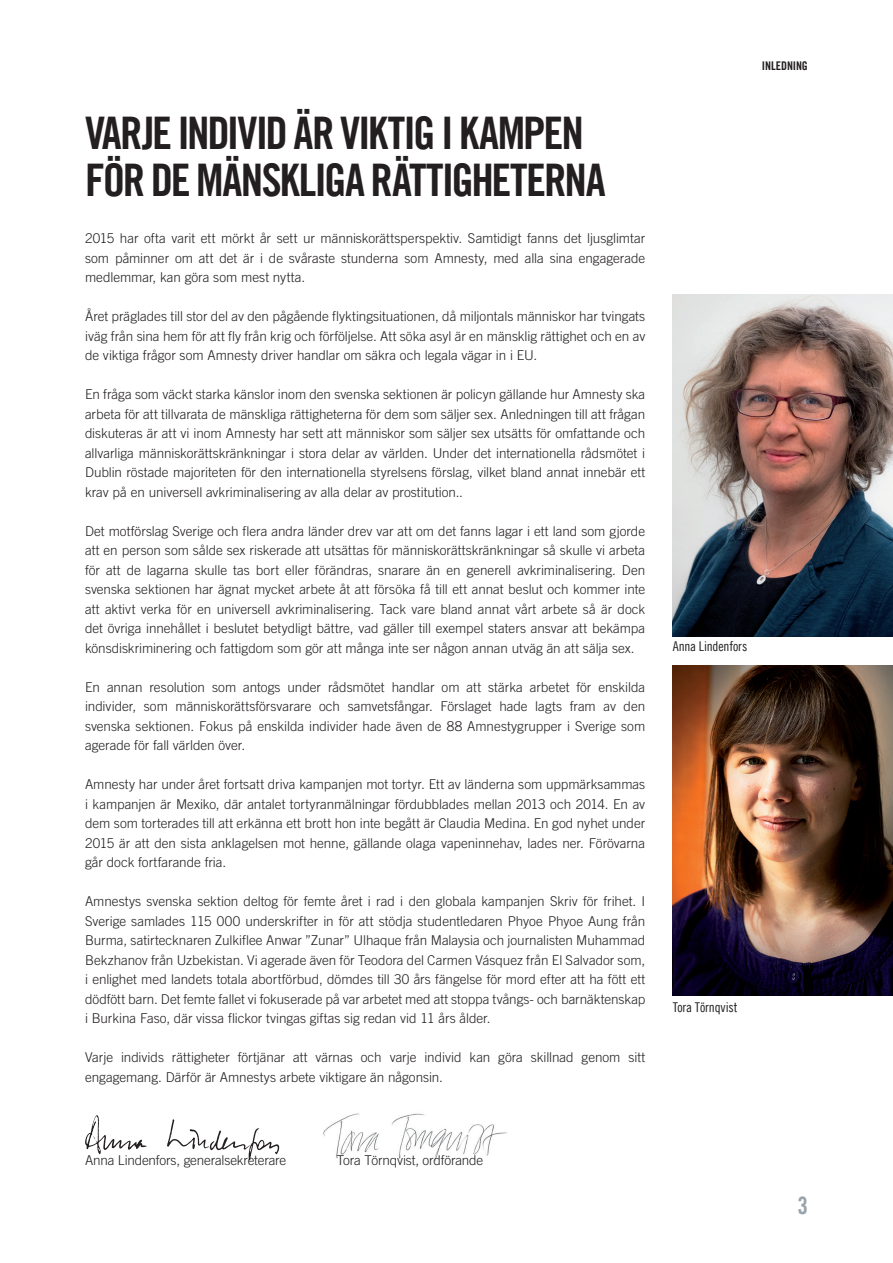
<style>
.page{position:relative;width:893px;height:1263px;background:#fff}
.page>*{position:absolute;margin:0;border:0;box-sizing:border-box;transform-origin:0 0}
.t1{font:45px/46.5px "Amnesty Trade Gothic Bd Cn 20";letter-spacing:-.04em;color:#231f20}
.t2{font:24px "Amnesty Trade Gothic Bd Cn 20";color:#9ba4ab}
.t3{font:300 13.5px/19.5px "Amnesty Trade Gothic";color:#231f20;text-align:justify}
.t4{font:13.5px "Amnesty Trade Gothic Cn 18";letter-spacing:-.01em;color:#231f20}
.t5{font:12px "Amnesty Trade Gothic Bd Cn 20";letter-spacing:-.01em;color:#231f20}
</style>
<div class="page">
<img style="left:323px;top:1113px;width:184px;height:49px">
<img style="left:673px;top:665px;width:220px;height:330px">
<svg style="left:85px;top:1115px;width:194px;height:45px"></svg>
<img style="left:673px;top:295px;width:220px;height:342px">
<h1 class="t1" style="left:85px;top:110px;width:522px">VARJE INDIVID ÄR VIKTIG I KAMPEN<br>FÖR DE MÄNSKLIGA RÄTTIGHETERNA</h1>
<p class="t3" style="left:85px;top:229px;width:562px">2015 har ofta varit ett mörkt år sett ur människorättsperspektiv. Samtidigt fanns det ljusglimtar som påminner om att det är i de svåraste stunderna som Amnesty, med alla sina engagerade medlemmar, kan göra som mest nytta.</p>
<p class="t3" style="left:85px;top:307px;width:562px">Året präglades till stor del av den pågående flyktingsituationen, då miljontals människor har tvingats iväg från sina hem för att fly från krig och förföljelse. Att söka asyl är en mänsklig rättighet och en av de viktiga frågor som Amnesty driver handlar om säkra och legala vägar in i EU.</p>
<p class="t3" style="left:85px;top:385px;width:562px">En fråga som väckt starka känslor inom den svenska sektionen är policyn gällande hur Amnesty ska arbeta för att tillvarata de mänskliga rättigheterna för dem som säljer sex. Anledningen till att frågan diskuteras är att vi inom Amnesty har sett att människor som säljer sex utsätts för omfattande och allvarliga människorättskränkningar i stora delar av världen. Under det internationella rådsmötet i Dublin röstade majoriteten för den internationella styrelsens förslag, vilket bland annat innebär ett krav på en universell avkriminalisering av alla delar av prostitution..</p>
<p class="t3" style="left:85px;top:521px;width:562px">Det motförslag Sverige och flera andra länder drev var att om det fanns lagar i ett land som gjorde att en person som sålde sex riskerade att utsättas för människorättskränkningar så skulle vi arbeta för att de lagarna skulle tas bort eller förändras, snarare än en generell avkriminalisering. Den svenska sektionen har ägnat mycket arbete åt att försöka få till ett annat beslut och kommer inte att aktivt verka för en universell avkriminalisering. Tack vare bland annat vårt arbete så är dock det övriga innehållet i beslutet betydligt bättre, vad gäller till exempel staters ansvar att bekämpa könsdiskriminering och fattigdom som gör att många inte ser någon annan utväg än att sälja sex.</p>
<p class="t3" style="left:85px;top:677px;width:562px">En annan resolution som antogs under rådsmötet handlar om att stärka arbetet för enskilda individer, som människorättsförsvarare och samvetsfångar. Förslaget hade lagts fram av den svenska sektionen. Fokus på enskilda individer hade även de 88 Amnestygrupper i Sverige som agerade för fall världen över.</p>
<p class="t3" style="left:85px;top:775px;width:562px">Amnesty har under året fortsatt driva kampanjen mot tortyr. Ett av länderna som uppmärksammas i kampanjen är Mexiko, där antalet tortyranmälningar fördubblades mellan 2013 och 2014. En av dem som torterades till att erkänna ett brott hon inte begått är Claudia Medina. En god nyhet under 2015 är att den sista anklagelsen mot henne, gällande olaga vapeninnehav, lades ner. Förövarna går dock fortfarande fria.</p>
<p class="t3" style="left:85px;top:892px;width:562px">Amnestys svenska sektion deltog för femte året i rad i den globala kampanjen Skriv för frihet. I Sverige samlades 115 000 underskrifter in för att stödja studentledaren Phyoe Phyoe Aung från Burma, satirtecknaren Zulkiflee Anwar ”Zunar” Ulhaque från Malaysia och journalisten Muhammad Bekzhanov från Uzbekistan. Vi agerade även för Teodora del Carmen Vásquez från El Salvador som, i enlighet med landets totala abortförbud, dömdes till 30 års fängelse för mord efter att ha fött ett dödfött barn. Det femte fallet vi fokuserade på var arbetet med att stoppa tvångs- och barnäktenskap i Burkina Faso, där vissa flickor tvingas giftas sig redan vid 11 års ålder.</p>
<p class="t3" style="left:85px;top:1048px;width:562px">Varje individs rättigheter förtjänar att värnas och varje individ kan göra skillnad genom sitt engagemang. Därför är Amnestys arbete viktigare än någonsin.</p>
<p class="t5" style="left:762px;top:58px;width:47px">INLEDNING</p>
<p class="t4" style="left:673px;top:638px;width:76px">Anna Lindenfors</p>
<p class="t4" style="left:673px;top:999px;width:66px">Tora Törnqvist</p>
<p class="t3" style="left:85px;top:1151px;width:203px">Anna Lindenfors, generalsekreterare</p>
<p class="t3" style="left:337px;top:1151px;width:148px">Tora Törnqvist, ordförande</p>
<h2 class="t2" style="left:797px;top:1191px;width:12px">3</h2>
</div>
